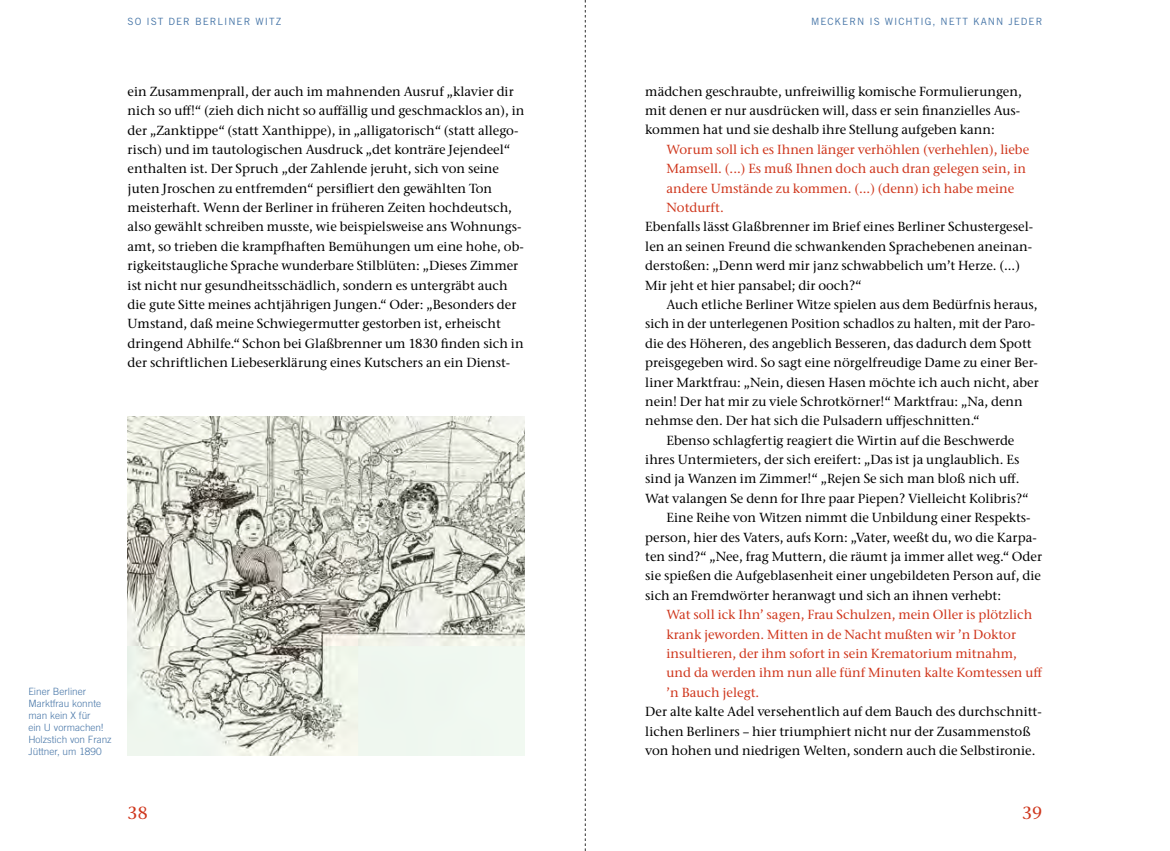
<style>
.page{position:relative;width:1170px;height:851px;background:#fff}
.page>*{position:absolute;margin:0;border:0;box-sizing:border-box;transform-origin:0 0}
.t1{font:500 17.5px "Stone Serif ITC Pro";color:#cf361c}
.t2{font:500 13.12px/19.4px "Stone Serif ITC Pro";color:#000}
.t3{font:500 13.12px/19.4px "Stone Serif ITC Pro";color:#cf361c}
.t4{font:300 10px/12px "Trade Gothic LT Com";color:#4675a7}
.t5{font:10px "Trade Gothic";letter-spacing:.1em;color:#4675a7}
</style>
<div class="page">
<svg style="left:585px;top:0;width:1px;height:850px"></svg>
<img style="left:128px;top:416px;width:396px;height:339px">
<p class="t5" style="left:128px;top:16px;width:155px">SO IST DER BERLINER WITZ</p>
<p class="t5" style="left:811px;top:16px;width:233px">MECKERN IS WICHTIG, NETT KANN JEDER</p>
<p class="t4" style="left:28px;top:685px;width:85px">Einer Berliner<br>Marktfrau konnte man kein X für<br>ein U vormachen!<br>Holzstich von Franz<br>Jüttner, um 1890</p>
<p class="t2" style="left:128px;top:82px;width:398px">ein Zusammenprall, der auch im mahnenden Ausruf „klavier dir nich so uff!“ (zieh dich nicht so auffällig und geschmacklos an), in der „Zanktippe“ (statt Xanthippe), in „alligatorisch“ (statt allego&shy;risch) und im tautologischen Ausdruck „det konträre Jejendeel“ enthalten ist. Der Spruch „der Zahlende jeruht, sich von seine juten Jroschen zu entfremden“ persifliert den gewählten Ton meisterhaft. Wenn der Berliner in früheren Zeiten hochdeutsch, also gewählt schreiben musste, wie beispielsweise ans Wohnungs&shy;amt, so trieben die krampfhaften Bemühungen um eine hohe, ob&shy;rigkeitstaugliche Sprache wunderbare Stilblüten: „Dieses Zimmer ist nicht nur gesundheitsschädlich, sondern es untergräbt auch die gute Sitte meines achtjährigen Jungen.“ Oder: „Besonders der Umstand, daß meine Schwiegermutter gestorben ist, erheischt dringend Abhilfe.“ Schon bei Glaßbrenner um 1830 finden sich in der schriftlichen Liebeserklärung eines Kutschers an ein Dienst-</p>
<p class="t2" style="left:645px;top:81px;width:378px;text-align:justify">mädchen geschraubte, unfreiwillig komische Formulierungen, mit denen er nur ausdrücken will, dass er sein finanzielles Aus&shy;kommen hat und sie deshalb ihre Stellung aufgeben kann:</p>
<p class="t3" style="left:666px;top:140px;width:364px">Worum soll ich es Ihnen länger verhöhlen (verhehlen), liebe Mamsell. (...) Es muß Ihnen doch auch dran gelegen sein, in andere Umstände zu kommen. (...) (denn) ich habe meine Notdurft.</p>
<p class="t2" style="left:645px;top:217px;width:389px">Ebenfalls lässt Glaßbrenner im Brief eines Berliner Schustergesel&shy;len an seinen Freund die schwankenden Sprachebenen aneinan&shy;derstoßen: „Denn werd mir janz schwabbelich um’t Herze. (...)<br>Mir jeht et hier pansabel; dir ooch?“</p>
<p class="t2" style="left:666px;top:295px;width:372px">Auch etliche Berliner Witze spielen aus dem Bedürfnis heraus,</p>
<p class="t2" style="left:645px;top:314px;width:391px">sich in der unterlegenen Position schadlos zu halten, mit der Paro-</p>
<p class="t2" style="left:645px;top:333px;width:388px">die des Höheren, des angeblich Besseren, das dadurch dem Spott</p>
<p class="t2" style="left:645px;top:353px;width:394px">preisgegeben wird. So sagt eine nörgelfreudige Dame zu einer Ber-</p>
<p class="t2" style="left:645px;top:372px;width:395px">liner Marktfrau: „Nein, diesen Hasen möchte ich auch nicht, aber</p>
<p class="t2" style="left:645px;top:391px;width:379px">nein! Der hat mir zu viele Schrotkörner!“ Marktfrau: „Na, denn</p>
<p class="t2" style="left:645px;top:411px;width:335px">nehmse den. Der hat sich die Pulsadern uffjeschnitten.“</p>
<p class="t2" style="left:666px;top:430px;width:349px">Ebenso schlagfertig reagiert die Wirtin auf die Beschwerde</p>
<p class="t2" style="left:645px;top:450px;width:375px">ihres Untermieters, der sich ereifert: „Das ist ja unglaublich. Es</p>
<p class="t2" style="left:645px;top:469px;width:376px">sind ja Wanzen im Zimmer!“ „Rejen Se sich man bloß nich uff.</p>
<p class="t2" style="left:645px;top:488px;width:385px">Wat valangen Se denn for Ihre paar Piepen? Vielleicht Kolibris?“</p>
<p class="t2" style="left:666px;top:508px;width:365px">Eine Reihe von Witzen nimmt die Unbildung einer Respekts-</p>
<p class="t2" style="left:645px;top:527px;width:393px">person, hier des Vaters, aufs Korn: „Vater, weeßt du, wo die Karpa-</p>
<p class="t2" style="left:645px;top:546px;width:398px">ten sind?“ „Nee, frag Muttern, die räumt ja immer allet weg.“ Oder</p>
<p class="t2" style="left:645px;top:566px;width:397px">sie spießen die Aufgeblasenheit einer ungebildeten Person auf, die</p>
<p class="t2" style="left:645px;top:585px;width:357px">sich an Fremdwörter heranwagt und sich an ihnen verhebt:</p>
<p class="t3" style="left:666px;top:605px;width:377px">Wat soll ick Ihn’ sagen, Frau Schulzen, mein Oller is plötzlich krank jeworden. Mitten in de Nacht mußten wir ’n Doktor insultieren, der ihm sofort in sein Krematorium mitnahm, und da werden ihm nun alle fünf Minuten kalte Komtessen uff ’n Bauch jelegt.</p>
<p class="t2" style="left:645px;top:701px;width:398px">Der alte kalte Adel versehentlich auf dem Bauch des durchschnitt&shy;lichen Berliners – hier triumphiert nicht nur der Zusammenstoß von hohen und niedrigen Welten, sondern auch die Selbstironie.</p>
<h1 class="t1" style="left:128px;top:802px;width:22px">38</h1>
<h1 class="t1" style="left:1022px;top:802px;width:22px">39</h1>
</div>
